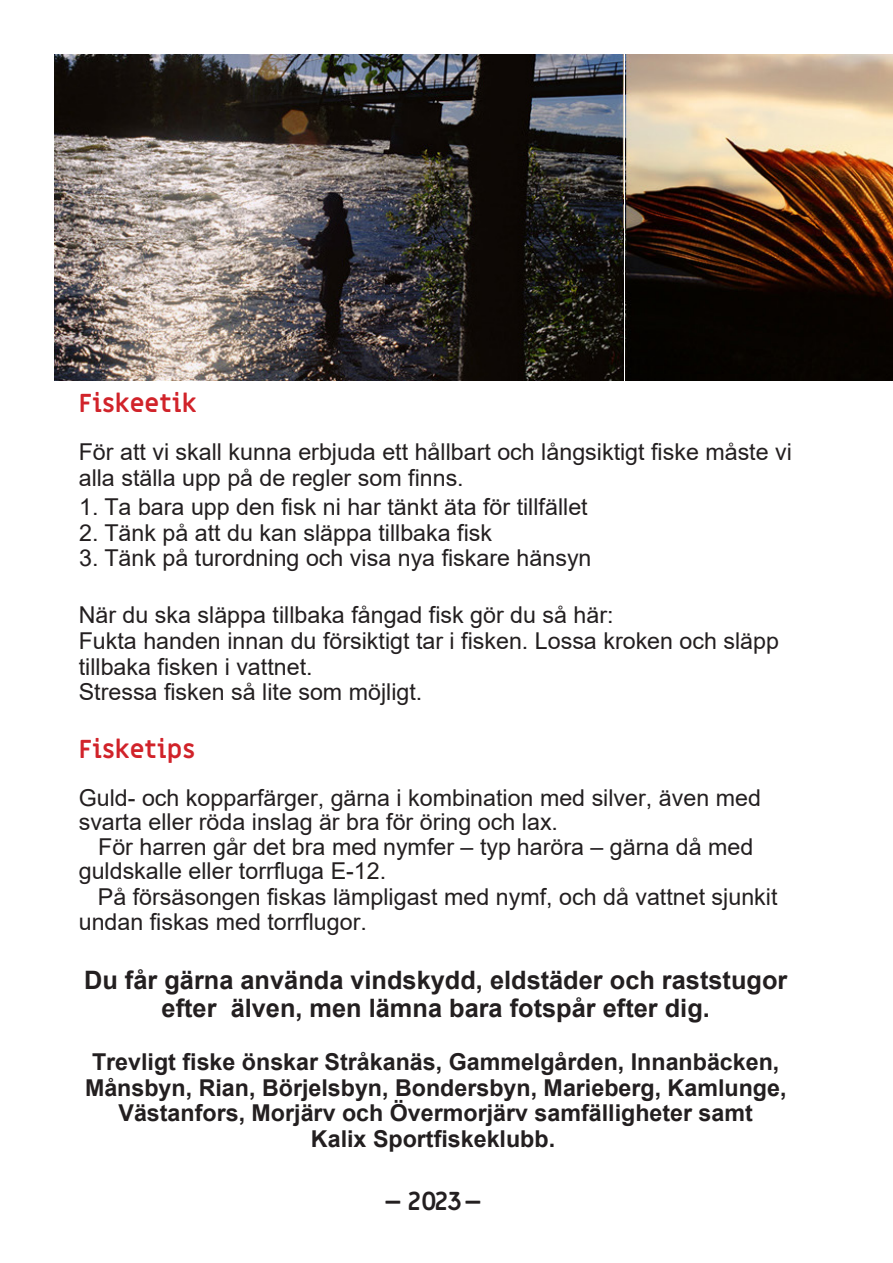
<style>
.page{position:relative;width:893px;height:1263px;background:#fff}
.page>*{position:absolute;margin:0;border:0;box-sizing:border-box;transform-origin:0 0}
.t1{font:700 25.35px/27.5px "Arial";color:#231f20;text-align:center}
.t2{font:700 25.35px "Miriam Libre";color:#d1232a}
.t3{font:700 25.35px "Miriam Libre";color:#231f20}
.t4{font:23.25px/25.8px "Arial";color:#231f20}
.t5{font:700 23.25px/25.8px "Arial";color:#231f20;text-align:center}
</style>
<div class="page">
<img style="left:54px;top:54px;width:839px;height:327px">
<p class="t2" style="left:79px;top:387px;width:119px">Fiskeetik</p>
<p class="t4" style="left:79px;top:439px;width:715px;line-height:25.2px">För att vi skall kunna erbjuda ett hållbart och långsiktigt fiske måste vi alla ställa upp på de regler som finns.</p>
<p class="t4" style="left:79px;top:494px;width:510px">1. Ta bara upp den fisk ni har tänkt äta för tillfället</p>
<p class="t4" style="left:79px;top:519px;width:414px">2. Tänk på att du kan släppa tillbaka fisk</p>
<p class="t4" style="left:79px;top:544px;width:514px">3. Tänk på turordning och visa nya fiskare hänsyn</p>
<p class="t4" style="left:79px;top:602px;width:702px">När du ska släppa tillbaka fångad fisk gör du så här:<br>Fukta handen innan du försiktigt tar i fisken. Lossa kroken och släpp tillbaka fisken i vattnet.<br>Stressa fisken så lite som möjligt.</p>
<p class="t2" style="left:79px;top:734px;width:118px">Fisketips</p>
<p class="t4" style="left:79px;top:784px;width:684px">Guld- och kopparfärger, gärna i kombination med silver, även med</p>
<p class="t4" style="left:79px;top:809px;width:481px">svarta eller röda inslag är bra för öring och lax.</p>
<p class="t4" style="left:98px;top:834px;width:657px">För harren går det bra med nymfer – typ haröra – gärna då med</p>
<p class="t4" style="left:79px;top:858px;width:309px">guldskalle eller torrfluga E-12.</p>
<p class="t4" style="left:98px;top:883px;width:681px">På försäsongen fiskas lämpligast med nymf, och då vattnet sjunkit</p>
<p class="t4" style="left:79px;top:909px;width:290px">undan fiskas med torrflugor.</p>
<p class="t1" style="left:84px;top:967px;width:705px">Du får gärna använda vindskydd, eldstäder och raststugor efter älven, men lämna bara fotspår efter dig.</p>
<p class="t5" style="left:85px;top:1049px;width:703px">Trevligt fiske önskar Stråkanäs, Gammelgården, Innanbäcken, Månsbyn, Rian, Börjelsbyn, Bondersbyn, Marieberg, Kamlunge, Västanfors, Morjärv och Övermorjärv samfälligheter samt<br>Kalix Sportfiskeklubb.</p>
<p class="t3" style="left:384px;top:1185px;width:100px">– 2023–</p>
</div>
